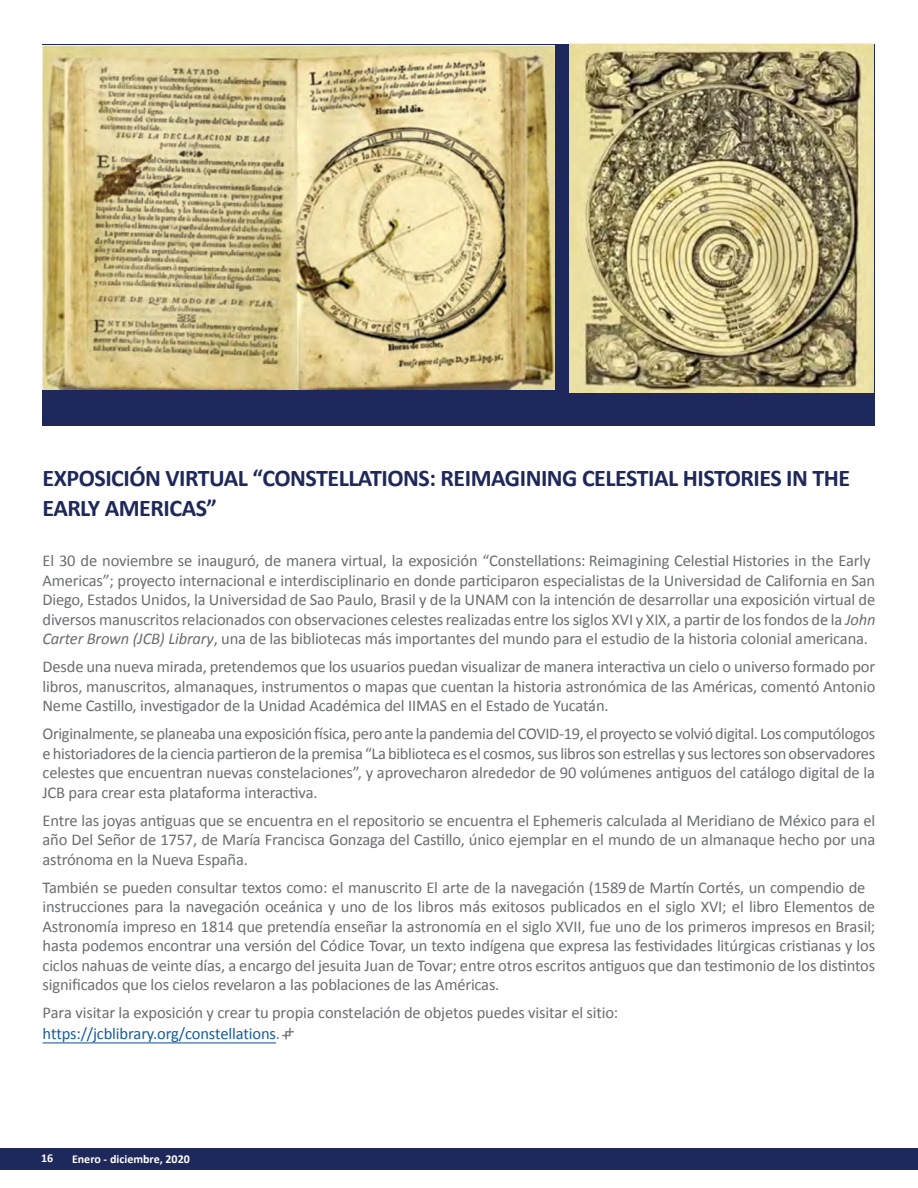
<style>
.page{position:relative;width:918px;height:1188px;background:#fff}
.page>*{position:absolute;margin:0;border:0;box-sizing:border-box;transform-origin:0 0}
.Subtítulo{font:700 24px/30px "Calibri";letter-spacing:-.02em;color:#1e285a}
.Subtítulo-2{font:16.5px/19.5px "Calibri";letter-spacing:-.01em;color:#6c6d70}
.t1{font:700 12px "Calibri";color:#fff}
.s1{font-style:italic}
.s2{color:#175d9e}
</style>
<div class="page">
<div style="left:0;top:1148px;width:918px;height:21px;background:#1e285a"></div>
<svg style="left:282px;top:1027px;width:12px;height:13px"></svg>
<div style="left:43px;top:44px;width:832px;height:381px;background:#1e285a"></div>
<img style="left:43px;top:45px;width:511px;height:344px">
<img style="left:569px;top:44px;width:304px;height:349px">
<hr style="left:43px;top:1042px;width:233px;height:1px;background:#175d9e">
<p class="Subtítulo" style="left:43px;top:463px;width:809px">EXPOSICIÓN VIRTUAL “CONSTELLATIONS: REIMAGINING CELESTIAL HISTORIES IN THE<br>EARLY AMERICAS”</p>
<p class="Subtítulo-2" style="left:43px;top:551px;width:835px">El 30 de noviembre se inauguró, de manera virtual, la exposición “Constellations: Reimagining Celestial Histories in the Early Americas”; proyecto internacional e interdisciplinario en donde participaron especialistas de la Universidad de California en San Diego, Estados Unidos, la Universidad de Sao Paulo, Brasil y de la UNAM con la intención de desarrollar una exposición virtual de diversos manuscritos relacionados con observaciones celestes realizadas entre los siglos XVI y XIX, a partir de los fondos de la <span class="s1">John Carter Brown (JCB) Library</span>, una de las bibliotecas más importantes del mundo para el estudio de la historia colonial americana.</p>
<p class="Subtítulo-2" style="left:43px;top:657px;width:834px;text-align:justify">Desde una nueva mirada, pretendemos que los usuarios puedan visualizar de manera interactiva un cielo o universo formado por libros, manuscritos, almanaques, instrumentos o mapas que cuentan la historia astronómica de las Américas, comentó Antonio Neme Castillo, investigador de la Unidad Académica del IIMAS en el Estado de Yucatán.</p>
<p class="Subtítulo-2" style="left:43px;top:724px;width:834px;text-align:justify">Originalmente, se planeaba una exposición física, pero ante la pandemia del COVID-19, el proyecto se volvió digital. Los computólogos e historiadores de la ciencia partieron de la premisa “La biblioteca es el cosmos, sus libros son estrellas y sus lectores son observadores celestes que encuentran nuevas constelaciones”, y aprovecharon alrededor de 90 volúmenes antiguos del catálogo digital de la JCB para crear esta plataforma interactiva.</p>
<p class="Subtítulo-2" style="left:43px;top:811px;width:834px;text-align:justify">Entre las joyas antiguas que se encuentra en el repositorio se encuentra el Ephemeris calculada al Meridiano de México para el año Del Señor de 1757, de María Francisca Gonzaga del Castillo, único ejemplar en el mundo de un almanaque hecho por una astrónoma en la Nueva España.</p>
<p class="Subtítulo-2" style="left:43px;top:878px;width:834px">También se pueden consultar textos como: el manuscrito El arte de la navegación (1589de Martín Cortés, un compendio de instrucciones para la navegación oceánica y uno de los libros más exitosos publicados en el siglo XVI; el libro Elementos de Astronomía impreso en 1814 que pretendía enseñar la astronomía en el siglo XVII, fue uno de los primeros impresos en Brasil; hasta podemos encontrar una versión del Códice Tovar, un texto indígena que expresa las festividades litúrgicas cristianas y los ciclos nahuas de veinte días, a encargo del jesuita Juan de Tovar; entre otros escritos antiguos que dan testimonio de los distintos significados que los cielos revelaron a las poblaciones de las Américas.</p>
<p class="Subtítulo-2" style="left:43px;top:1003px;width:577px;line-height:21px">Para visitar la exposición y crear tu propia constelación de objetos puedes visitar el sitio: <span class="s2">https://jcblibrary.org/constellations</span>.</p>
<p class="t1" style="left:41px;top:1151px;width:14px">16</p>
<p class="t1" style="left:72px;top:1151px;width:119px">Enero - diciembre, 2020</p>
</div>
